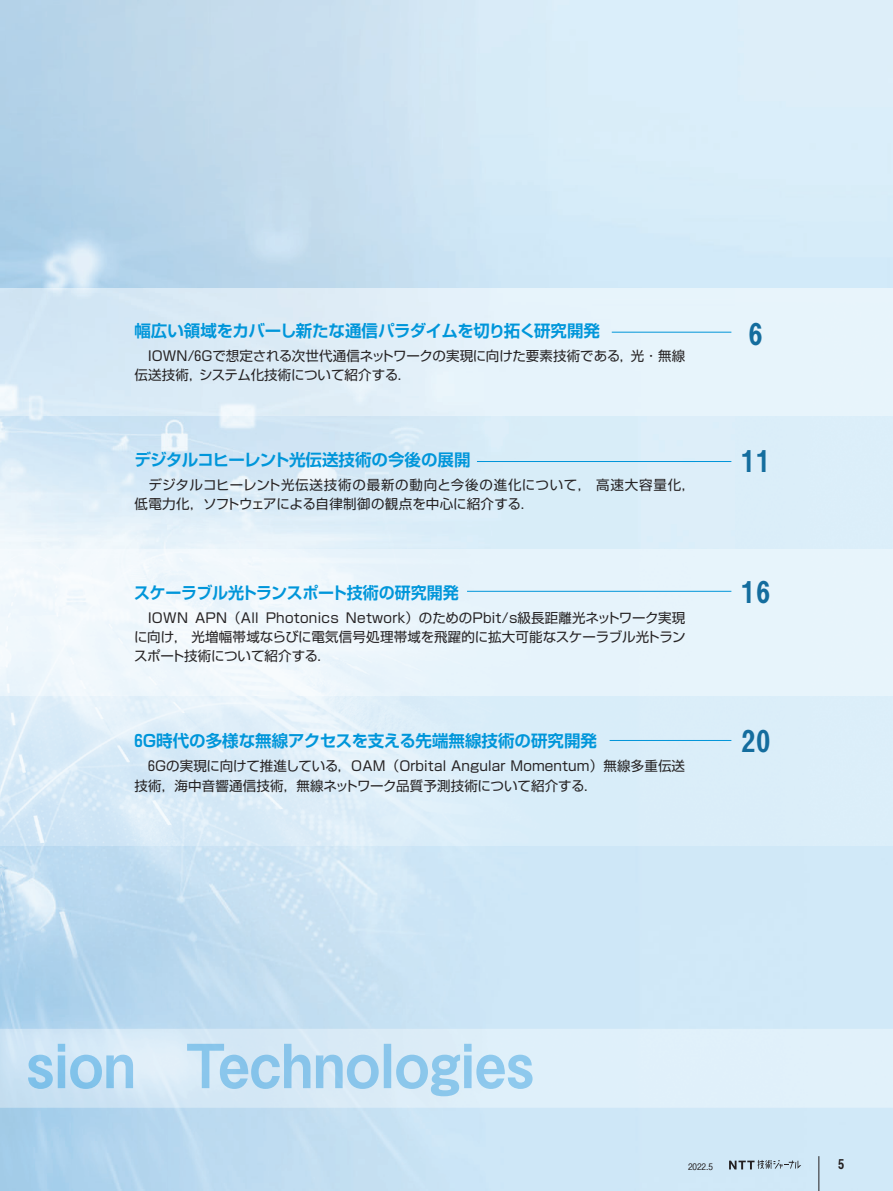
<style>
.page{position:relative;width:893px;height:1191px;background:#fff}
.page>*{position:absolute;margin:0;border:0;box-sizing:border-box;transform-origin:0 0}
.t1{font:30px "Midashi Go Pro MB31";color:#146d9e}
.t2{font:700 16.5px "Shin Go Pro De";letter-spacing:-.005em;color:#0096da}
.t3{font:13.5px/19.2px "Shin Go Pro";letter-spacing:.01em;color:#262324}
.t4{font:13.5px/19.2px "Shin Go Pro";letter-spacing:.03em;color:#262324}
.t5{font:13.5px "Midashi Go Pro MB31";color:#231f20}
.t6{font:500 9px "Gothic BBB Pro";color:#231f20}
</style>
<div class="page">
<img style="left:0;top:0;width:893px;height:1191px">
<img style="left:0;top:1029px;width:893px;height:78px">
<svg style="left:729px;top:1160px;width:72px;height:9px"></svg>
<hr style="left:819px;top:1156px;width:1px;height:35px;background:#231f20">
<img style="left:0;top:288px;width:893px;height:557px">
<hr style="left:612px;top:332px;width:119px;height:1px;background:#0095d9">
<hr style="left:610px;top:740px;width:121px;height:1px;background:#0095d9">
<hr style="left:467px;top:591px;width:264px;height:1px;background:#0095d9">
<hr style="left:477px;top:461px;width:254px;height:1px;background:#0095d9">
<img style="left:0;top:1042px;width:533px;height:54px">
<p class="t2" style="left:134px;top:317px;width:467px">幅広い領域をカバーし新たな通信パラダイムを切り拓く研究開発</p>
<p class="t3" style="left:134px;top:345px;width:552px">　IOWN/6Gで想定される次世代通信ネットワークの実現に向けた要素技術である，光･無線伝送技術，システム化技術について紹介する．</p>
<p class="t2" style="left:134px;top:446px;width:338px">デジタルコヒーレント光伝送技術の今後の展開</p>
<p class="t4" style="left:134px;top:473px;width:562px">　デジタルコヒーレント光伝送技術の最新の動向と今後の進化について， 高速大容量化，低電力化，ソフトウェアによる自律制御の観点を中心に紹介する．</p>
<p class="t2" style="left:134px;top:579px;width:326px">スケーラブル光トランスポート技術の研究開発</p>
<p class="t3" style="left:134px;top:606px;width:553px;text-align:justify">　IOWN APN（All Photonics Network）のためのPbit/s級長距離光ネットワーク実現に向け， 光増幅帯域ならびに電気信号処理帯域を飛躍的に拡大可能なスケーラブル光トランスポート技術について紹介する．</p>
<p class="t2" style="left:134px;top:727px;width:464px">6G時代の多様な無線アクセスを支える先端無線技術の研究開発</p>
<p class="t3" style="left:134px;top:755px;width:552px">　6Gの実現に向けて推進している，OAM（Orbital Angular Momentum）無線多重伝送技術，海中音響通信技術，無線ネットワーク品質予測技術について紹介する．</p>
<h1 class="t1" style="left:748px;top:309px;width:16px">6</h1>
<h1 class="t1" style="left:741px;top:436px;width:32px">11</h1>
<h1 class="t1" style="left:741px;top:568px;width:32px">16</h1>
<h1 class="t1" style="left:741px;top:716px;width:32px">20</h1>
<p class="t6" style="left:688px;top:1159px;width:26px">2022.5</p>
<p class="t5" style="left:838px;top:1153px;width:8px">5</p>
</div>
